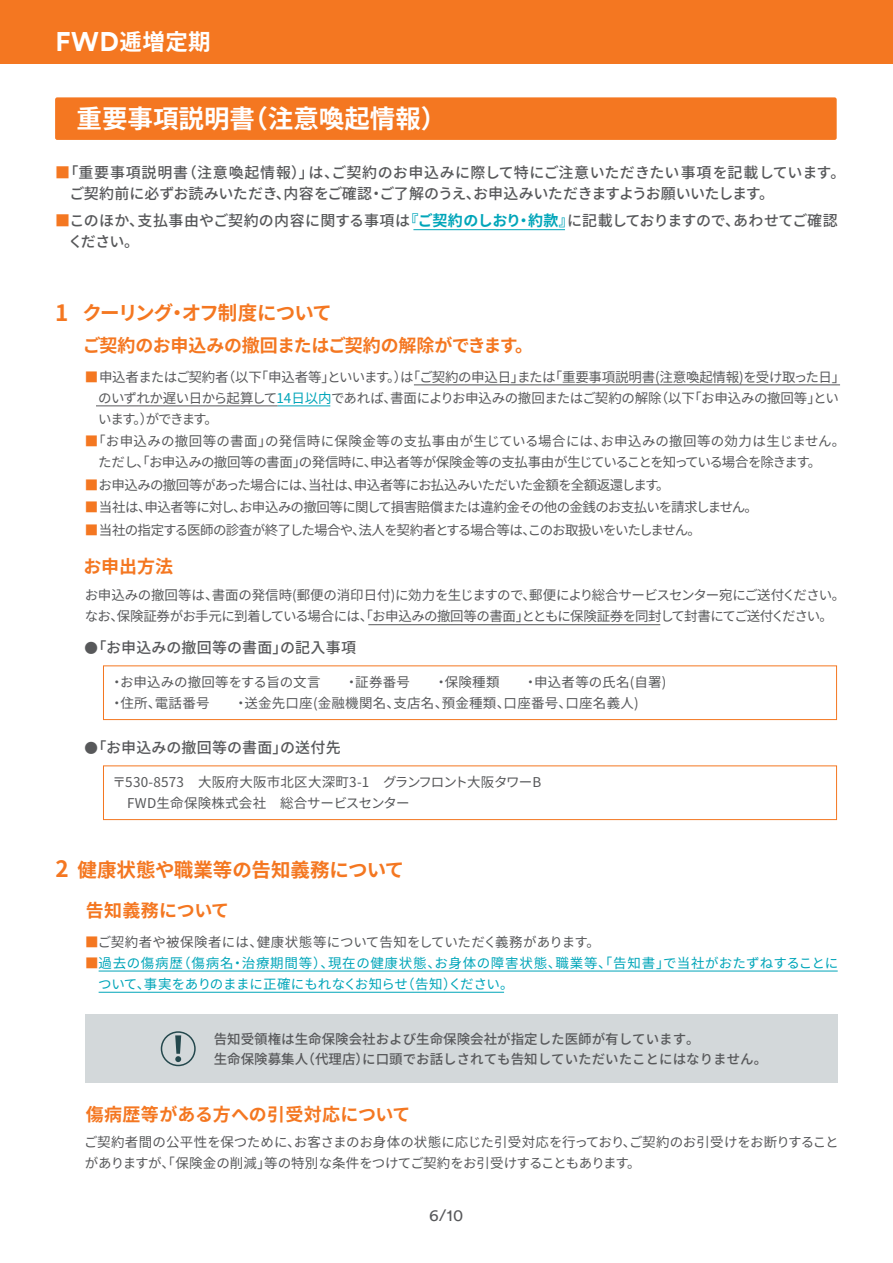
<style>
.page{position:relative;width:893px;height:1263px;background:#fff}
.page>*{position:absolute;margin:0;border:0;box-sizing:border-box;transform-origin:0 0}
.t1{font:700 25.5px "Noto Sans CJ Kjp";color:#fff}
.t2{font:700 22.5px "Noto Sans CJ Kjp";color:#fff}
.t3{font:700 22.5px "Noto Sans CJ Kjp";color:#f47721}
.t4{font:700 19.5px "Noto Sans CJ Kjp";color:#f47721}
.t5{font:700 19.5px "Noto Sans CJ Kjp";letter-spacing:-.055em;color:#f47721}
.t6{font:700 19.5px "Noto Sans CJ Kjp";letter-spacing:-.02em;color:#f47721}
.t7{font:700 18px "Noto Sans CJ Kjp";color:#f47721}
.t8{font:700 18px "Noto Sans CJ Kjp";letter-spacing:-.02em;color:#f47721}
.t9{font:16.5px "FWD Circular TT";color:#57585a}
.t10{font:500 15px "Noto Sans CJ Kjp";letter-spacing:.005em;color:#57585a}
.t11{font:500 15px "Noto Sans CJ Kjp";letter-spacing:-.045em;color:#57585a}
.t12{font:700 15px "Noto Sans CJ Kjp";letter-spacing:-.035em;color:#00a5b9}
.t13{font:500 15px/21px "Noto Sans CJ Kjp";letter-spacing:-.03em;color:#57585a;text-align:center}
.t14{font:500 15px "Noto Sans CJ Kjp";letter-spacing:.05em;color:#57585a}
.t15{font:13.5px/21px "Noto Sans CJ Kjp";letter-spacing:-.03em;color:#57585a}
.t16{font:13.5px "Noto Sans CJ Kjp";letter-spacing:-.05em;color:#57585a}
.t17{font:13.5px/21px "Noto Sans CJ Kjp";letter-spacing:.015em;color:#57585a}
.t18{font:13.5px/21px "Noto Sans CJ Kjp";letter-spacing:-.005em;color:#57585a}
.t19{font:500 13.5px/19.5px "Noto Sans CJ Kjp";color:#57585a}
.t20{font:13.5px "Noto Sans CJ Kjp";letter-spacing:-.01em;color:#57585a}
.t21{font:13.5px "Noto Sans CJ Kjp";letter-spacing:.035em;color:#00a5b9}
.t22{font:13.5px "Noto Sans CJ Kjp";letter-spacing:.025em;color:#57585a}
.t23{font:13.5px "Noto Sans CJ Kjp";letter-spacing:-.015em;color:#00a5b9}
.t24{font:13.5px "Noto Sans CJ Kjp";color:#57585a}
.t25{font:13.5px "Noto Sans CJ Kjp";letter-spacing:.055em;color:#00a5b9}
.t26{font:13.5px "Noto Sans CJ Kjp";letter-spacing:.03em;color:#57585a}
.t27{font:13.5px "Noto Sans CJ Kjp";letter-spacing:.01em;color:#00a5b9}
.t28{font:13.5px "Noto Sans CJ Kjp";letter-spacing:.02em;color:#57585a}
.s1{font-family:"FWD Circular TT";font-size:27px}
.s2{color:#f47721}
.s3{color:#00a5b9}
.s4{font-weight:500;font-size:15px}
</style>
<div class="page">
<div style="left:0;top:0;width:893px;height:64px;background:#f47721"></div>
<hr style="left:99px;top:971px;width:739px;height:1px;background:#00a5b9">
<hr style="left:99px;top:992px;width:405px;height:1px;background:#00a5b9">
<div style="left:85px;top:1015px;width:753px;height:68px;background:#d3d8da"></div>
<hr style="left:413px;top:229px;width:152px;height:1px;background:#00a5b9">
<div style="left:55px;top:97px;width:782px;height:43px;background:#f47721;border-radius:2px"></div>
<hr style="left:278px;top:405px;width:52px;height:1px;background:#00a5b9">
<hr style="left:96px;top:405px;width:182px;height:1px;background:#57585a">
<hr style="left:414px;top:384px;width:426px;height:1px;background:#57585a">
<hr style="left:368px;top:624px;width:292px;height:1px;background:#57585a">
<div style="left:103px;top:665px;width:734px;height:55px;border:1px solid #f47721"></div>
<div style="left:103px;top:765px;width:734px;height:55px;border:1px solid #f47721"></div>
<div style="left:161px;top:1031px;width:35px;height:35px;border:2px solid #24484d;border-radius:50%"></div>
<svg style="left:175px;top:1035px;width:6px;height:27px"></svg>
<h2 class="t2" style="left:55px;top:29px;width:157px"><span class="s1">FWD</span>逓増定期</h2>
<h1 class="t1" style="left:242px;top:105px;width:205px">（注意喚起情報(</h1>
<h1 class="t1" style="left:77px;top:105px;width:180px">重要事項説明書</h1>
<p class="t10" style="left:182px;top:164px;width:133px">（注意喚起情報）」</p>
<p class="t10" style="left:332px;top:164px;width:515px">ご契約のお申込みに際して特にご注意いただきたい事項を記載しています。</p>
<p class="t14" style="left:55px;top:164px;width:134px"><span class="s2">■</span>「重要事項説明書</p>
<p class="t10" style="left:308px;top:164px;width:32px">は、</p>
<p class="t10" style="left:70px;top:185px;width:304px">ご契約前に必ずお読みいただき内容をご確認</p>
<p class="t10" style="left:379px;top:185px;width:103px">ご了解のうえ、</p>
<p class="t11" style="left:473px;top:185px;width:302px">お申込みいただきますようお願いいたします。</p>
<p class="t10" style="left:369px;top:185px;width:16px">・</p>
<p class="t10" style="left:276px;top:185px;width:16px">、</p>
<p class="t12" style="left:403px;top:212px;width:119px">『ご契約のしおり</p>
<p class="t10" style="left:137px;top:212px;width:274px">支払事由やご契約の内容に関する事項は</p>
<p class="t10" style="left:733px;top:212px;width:106px">あわせてご確認</p>
<p class="t12" style="left:528px;top:212px;width:47px">約款』</p>
<p class="t11" style="left:567px;top:212px;width:175px">に記載しておりますので、</p>
<p class="t13" style="left:55px;top:210px;width:90px"><span class="s2">■</span>このほか、ください。</p>
<p class="t12" style="left:516px;top:212px;width:16px">・</p>
<h2 class="t3" style="left:55px;top:300px;width:15px">1</h2>
<h3 class="t5" style="left:82px;top:302px;width:251px">クーリングオフ制度について</h3>
<h3 class="t6" style="left:167px;top:302px;width:21px">・</h3>
<h3 class="t8" style="left:83px;top:335px;width:436px">ご契約のお申込みの撤回またはご契約の解除ができます</h3>
<h3 class="t7" style="left:515px;top:335px;width:19px">。</h3>
<p class="t15" style="left:222px;top:366px;width:42px">（以下</p>
<p class="t15" style="left:387px;top:366px;width:22px">。）</p>
<p class="t15" style="left:255px;top:366px;width:136px">「申込者等といいます</p>
<p class="t15" style="left:400px;top:366px;width:157px">「はご契約の申込日または</p>
<p class="t15" style="left:549px;top:366px;width:298px">「重要事項説明書(注意喚起情報)を受け取った日「</p>
<p class="t15" style="left:85px;top:366px;width:145px"><span class="s2">■</span>申込者またはご契約者</p>
<p class="t15" style="left:321px;top:366px;width:15px">」</p>
<p class="t15" style="left:511px;top:366px;width:15px">」</p>
<p class="t15" style="left:655px;top:387px;width:42px">（以下</p>
<p class="t20" style="left:688px;top:390px;width:134px">「お申込みの撤回等」</p>
<p class="t15" style="left:390px;top:387px;width:273px">書面によりお申込みの撤回またはご契約の解除</p>
<p class="t15" style="left:204px;top:387px;width:194px;text-indent:-106px">のいずれか遅い日から起算して<span class="s3">14日以内</span>であれば、。</p>
<p class="t15" style="left:814px;top:387px;width:27px">とい</p>
<p class="t15" style="left:133px;top:408px;width:21px">。）</p>
<p class="t15" style="left:146px;top:408px;width:62px">ができます</p>
<p class="t15" style="left:98px;top:408px;width:39px">います</p>
<p class="t22" style="left:85px;top:434px;width:188px"><span class="s2">■</span>「お申込みの撤回等の書面」</p>
<p class="t22" style="left:265px;top:434px;width:343px">の発信時に保険金等の支払事由が生じている場合には、</p>
<p class="t17" style="left:600px;top:431px;width:246px">お申込みの撤回等の効力は生じません。</p>
<p class="t15" style="left:98px;top:452px;width:713px">ただし、「お申込みの撤回等の書面の発信時に申込者等が保険金等の支払事由が生じていることを知っている場合を除きます</p>
<p class="t15" style="left:293px;top:452px;width:15px">」</p>
<p class="t15" style="left:808px;top:452px;width:15px">。</p>
<p class="t15" style="left:364px;top:452px;width:15px">、</p>
<p class="t15" style="left:85px;top:474px;width:575px"><span class="s2">■</span>お申込みの撤回等があった場合には当社は申込者等にお払込みいただいた金額を全額返還します</p>
<p class="t15" style="left:656px;top:474px;width:15px">。</p>
<p class="t15" style="left:302px;top:474px;width:15px">、</p>
<p class="t16" style="left:85px;top:500px;width:674px"><span class="s2">■</span>当社は申込者等に対しお申込みの撤回等に関して損害賠償または違約金その他の金銭のお支払いを請求しません。</p>
<p class="t15" style="left:347px;top:474px;width:15px">、</p>
<p class="t15" style="left:138px;top:497px;width:15px">、</p>
<p class="t16" style="left:85px;top:522px;width:617px"><span class="s2">■</span>当社の指定する医師の診査が終了した場合や法人を契約者とする場合等はこのお取扱いをいたしません。</p>
<p class="t15" style="left:233px;top:497px;width:15px">、</p>
<p class="t15" style="left:352px;top:519px;width:15px">、</p>
<p class="t15" style="left:522px;top:519px;width:15px">、</p>
<h3 class="t7" style="left:84px;top:556px;width:91px">お申出方法</h3>
<p class="t15" style="left:212px;top:585px;width:635px">書面の発信時(郵便の消印日付)に効力を生じますので郵便により総合サービスセンター宛にご送付ください。</p>
<p class="t15" style="left:85px;top:585px;width:750px">お申込みの撤回等は、<br>なお保険証券がお手元に到着している場合には、「お申込みの撤回等の書面とともに保険証券を同封して封書にてご送付ください。</p>
<p class="t15" style="left:522px;top:585px;width:15px">、</p>
<p class="t15" style="left:516px;top:606px;width:15px">」</p>
<p class="t15" style="left:111px;top:606px;width:15px">、</p>
<p class="t15" style="left:85px;top:638px;width:23px">●<span class="s4">「</span></p>
<p class="t10" style="left:106px;top:639px;width:183px">お申込みの撤回等の書面」</p>
<p class="t10" style="left:280px;top:639px;width:77px">の記入事項</p>
<p class="t24" style="left:120px;top:674px;width:240px">お申込みの撤回等をする旨の文言　　・</p>
<p class="t17" style="left:534px;top:672px;width:134px">申込者等の氏名(自署(</p>
<p class="t15" style="left:355px;top:672px;width:94px">証券番号　　・</p>
<p class="t15" style="left:445px;top:672px;width:94px">保険種類　　・</p>
<p class="t15" style="left:110px;top:672px;width:15px">・</p>
<p class="t28" style="left:244px;top:695px;width:157px">送金先口座(金融機関名、</p>
<p class="t15" style="left:393px;top:693px;width:56px">支店名、</p>
<p class="t15" style="left:565px;top:693px;width:75px">口座名義人(</p>
<p class="t15" style="left:120px;top:693px;width:42px">住所、</p>
<p class="t15" style="left:442px;top:693px;width:70px">預金種類、</p>
<p class="t15" style="left:504px;top:693px;width:70px">口座番号、</p>
<p class="t15" style="left:155px;top:693px;width:94px">電話番号　　・</p>
<p class="t15" style="left:110px;top:693px;width:15px">・</p>
<p class="t15" style="left:85px;top:738px;width:23px">●<span class="s4">「</span></p>
<p class="t10" style="left:106px;top:739px;width:183px">お申込みの撤回等の書面」</p>
<p class="t10" style="left:280px;top:739px;width:62px">の送付先</p>
<p class="t17" style="left:112px;top:772px;width:430px">〒530-8573　大阪府大阪市北区大深町3-1　グランフロント大阪タワーB　FWD生命保険株式会社　総合サービスセンター</p>
<h2 class="t3" style="left:55px;top:856px;width:15px">2</h2>
<h3 class="t4" style="left:78px;top:859px;width:328px">健康状態や職業等の告知義務について</h3>
<h3 class="t7" style="left:86px;top:900px;width:145px">告知義務について</h3>
<p class="t20" style="left:257px;top:934px;width:345px">健康状態等について告知をしていただく義務があります。</p>
<p class="t26" style="left:85px;top:934px;width:180px"><span class="s2">■</span>ご契約者や被保険者には、</p>
<p class="t21" style="left:177px;top:955px;width:58px">（傷病名</p>
<p class="t21" style="left:242px;top:955px;width:94px">治療期間等）、</p>
<p class="t21" style="left:555px;top:955px;width:116px">職業等、「告知書」</p>
<p class="t27" style="left:663px;top:955px;width:177px">で当社がおたずねすることに</p>
<p class="t25" style="left:328px;top:955px;width:114px">現在の健康状態、</p>
<p class="t25" style="left:435px;top:955px;width:128px">お身体の障害状態、</p>
<p class="t21" style="left:85px;top:955px;width:99px"><span class="s2">■</span>過去の傷病歴</p>
<p class="t21" style="left:231px;top:955px;width:15px">・</p>
<p class="t21" style="left:401px;top:976px;width:114px">（告知ください。</p>
<p class="t21" style="left:443px;top:976px;width:15px">）</p>
<p class="t23" style="left:144px;top:976px;width:266px">事実をありのままに正確にもれなくお知らせ</p>
<p class="t21" style="left:98px;top:976px;width:54px">ついて、</p>
<p class="t19" style="left:362px;top:1030px;width:407px;text-indent:-148px">告知受領権は生命保険会社および生命保険会社が指定した医師が有しています。<br>に口頭でお話しされても告知していただいたことにはなりません。</p>
<p class="t19" style="left:301px;top:1049px;width:69px">（代理店）</p>
<p class="t19" style="left:214px;top:1049px;width:96px">生命保険募集人</p>
<h3 class="t7" style="left:86px;top:1104px;width:326px">傷病歴等がある方への引受対応について</h3>
<p class="t18" style="left:264px;top:1132px;width:378px;text-indent:-180px">ご契約者間の公平性を保つために、<br>等の特別な条件をつけてご契約をお引受けすることもあります。</p>
<p class="t18" style="left:294px;top:1132px;width:547px">お客さまのお身体の状態に応じた引受対応を行っておりご契約のお引受けをお断りすること</p>
<p class="t15" style="left:623px;top:1132px;width:15px">、</p>
<p class="t20" style="left:85px;top:1155px;width:187px">がありますが、「保険金の削減」</p>
<p class="t9" style="left:429px;top:1204px;width:36px">6/10</p>
</div>
